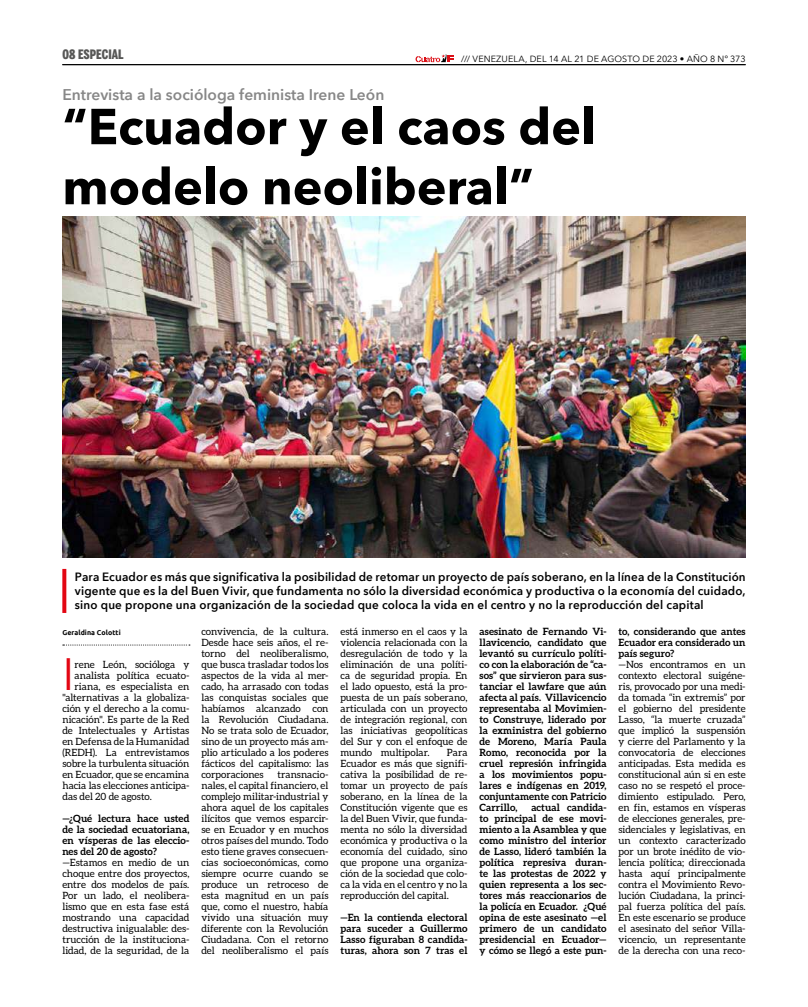
<style>
.page{position:relative;width:808px;height:1007px;background:#fff}
.page>*{position:absolute;margin:0;border:0;box-sizing:border-box;transform-origin:0 0}
.t1{font:700 50px/60px "Avenir Next LT Pro";color:#000}
.t2{font:45.2px "Avenir";color:#e30613}
.t3{font:600 15.5px "Avenir Next";color:#878787}
.t4{font:900 13px "Benton Sans Comp";letter-spacing:.005em;color:#575756}
.t5{font:600 12px/14px "Avenir Next";letter-spacing:.015em;color:#000;text-align:justify}
.t6{font:10px/11px "Aleo";color:#000;text-align:justify}
.t7{font:700 10px/11px "Aleo";letter-spacing:.01em;color:#000;text-align:justify}
.t8{font:9px "Avenir Next";letter-spacing:.005em;color:#000}
.t9{font:700 7px "Ubuntu";letter-spacing:.01em;color:#000}
</style>
<div class="page">
<hr style="left:62px;top:64px;width:684px;height:1px;background:#000">
<svg style="left:415px;top:54px;width:39px;height:8px"></svg>
<img style="left:62px;top:217px;width:684px;height:341px">
<svg style="left:63px;top:644px;width:127px;height:1px"></svg>
<svg style="left:62px;top:569px;width:4px;height:44px"></svg>
<h3 class="t4" style="left:62px;top:47px;width:63px">08 ESPECIAL</h3>
<p class="t8" style="left:461px;top:51px;width:286px">/// VENEZUELA, DEL 14 AL 21 DE AGOSTO DE 2023 • AÑO 8 Nº 373</p>
<h3 class="t3" style="left:62px;top:82px;width:323px">Entrevista a la socióloga feminista Irene León</h3>
<h1 class="t1" style="left:62px;top:96px;width:535px">“Ecuador y el caos del modelo neoliberal”</h1>
<p class="t5" style="left:75px;top:569px;width:672px">Para Ecuador es más que significativa la posibilidad de retomar un proyecto de país soberano, en la línea de la Constitución vigente que es la del Buen Vivir, que fundamenta no sólo la diversidad económica y productiva o la economía del cuidado, sino que propone una organización de la sociedad que coloca la vida en el centro y no la reproducción del capital</p>
<p class="t9" style="left:62px;top:628px;width:60px">Geraldina Colotti</p>
<h2 class="t2" style="left:62px;top:647px;width:13px">I</h2>
<p class="t6" style="left:75px;top:658px;width:116px">rene León, socióloga y</p>
<p class="t6" style="left:75px;top:669px;width:116px">analista política ecuato-</p>
<p class="t6" style="left:75px;top:680px;width:116px">riana, es especialista en</p>
<p class="t6" style="left:62px;top:691px;width:129px">"alternativas a la globaliza-</p>
<p class="t6" style="left:62px;top:702px;width:129px">ción y el derecho a la comu-</p>
<p class="t6" style="left:62px;top:713px;width:128px">nicación". Es parte de la Red</p>
<p class="t6" style="left:62px;top:724px;width:129px">de Intelectuales y Artistas</p>
<p class="t6" style="left:62px;top:735px;width:129px">en Defensa de la Humanidad</p>
<p class="t6" style="left:62px;top:746px;width:129px">(REDH). La entrevistamos</p>
<p class="t6" style="left:62px;top:757px;width:128px">sobre la turbulenta situación</p>
<p class="t6" style="left:62px;top:768px;width:128px">en Ecuador, que se encamina</p>
<p class="t6" style="left:62px;top:779px;width:129px">hacia las elecciones anticipa-</p>
<p class="t6" style="left:62px;top:790px;width:91px">das del 20 de agosto.</p>
<p class="t7" style="left:62px;top:812px;width:129px">—¿Qué lectura hace usted de la sociedad ecuatoriana, en vísperas de las eleccio&shy;nes del 20 de agosto?</p>
<p class="t6" style="left:62px;top:856px;width:129px">—Estamos en medio de un choque entre dos proyectos, entre dos modelos de país.<br>Por un lado, el neolibera&shy;lismo que en esta fase está mostrando una capacidad destructiva inigualable: des&shy;trucción de la instituciona&shy;lidad, de la seguridad, de la</p>
<p class="t6" style="left:201px;top:625px;width:129px">convivencia, de la cultura.<br>Desde hace seis años, el re&shy;torno del neoliberalismo, que busca trasladar todos los aspectos de la vida al mer&shy;cado, ha arrasado con todas las conquistas sociales que habíamos alcanzado con la Revolución Ciudadana.<br>No se trata solo de Ecuador, sino de un proyecto más am&shy;plio articulado a los poderes fácticos del capitalismo: las corporaciones</p>
<p class="t6" style="left:201px;top:768px;width:129px;text-indent:76px">transnacio&shy;nales, el capital financiero, el complejo militar-industrial y ahora aquel de los capitales ilícitos que vemos esparcir&shy;se en Ecuador y en muchos otros países del mundo. Todo esto tiene graves consecuen&shy;cias socioeconómicas, como siempre ocurre cuando se produce un retroceso de esta magnitud en un país que, como el nuestro, había vivido una situación muy diferente con la Revolución Ciudadana. Con el retorno del neoliberalismo el país</p>
<p class="t6" style="left:340px;top:625px;width:129px">está inmerso en el caos y la violencia relacionada con la desregulación de todo y la eliminación de una políti&shy;ca de seguridad propia. En el lado opuesto, está la pro&shy;puesta de un país soberano, articulada con un proyecto de integración regional, con las iniciativas geopolíticas del Sur y con el enfoque de mundo multipolar.</p>
<p class="t6" style="left:340px;top:746px;width:129px;text-indent:106px">Para Ecuador es más que signifi&shy;cativa la posibilidad de re&shy;tomar un proyecto de país soberano, en la línea de la Constitución vigente que es la del Buen Vivir, que funda&shy;menta no sólo la diversidad económica y productiva o la economía del cuidado, sino que propone una organiza&shy;ción de la sociedad que colo&shy;ca la vida en el centro y no la reproducción del capital.</p>
<p class="t7" style="left:340px;top:911px;width:129px">—En la contienda electoral para suceder a Guillermo Lasso figuraban 8 candida&shy;turas, ahora son 7 tras el</p>
<p class="t7" style="left:479px;top:625px;width:129px">asesinato de Fernando Vi&shy;llavicencio, candidato que levantó su currículo políti&shy;co con la elaboración de “ca&shy;sos” que sirvieron para sus&shy;tanciar el lawfare que aún afecta al país. Villavicencio representaba al Movimien&shy;to Construye, liderado por la exministra del gobierno de Moreno, María Paula Romo, reconocida por la cruel represión infringida a los movimientos popu&shy;lares e indígenas en 2019, conjuntamente con Patricio Carrillo,</p>
<p class="t7" style="left:479px;top:801px;width:129px;text-indent:52px">actual candida&shy;to principal de ese movi&shy;miento a la Asamblea y que como ministro del interior de Lasso, lideró también la política represiva duran&shy;te las protestas de 2022 y quien representa a los sec&shy;tores más reaccionarios de la policía en Ecuador. ¿Qué opina de este asesinato —el primero de un candidato presidencial en Ecuador— y cómo se llegó a este pun-</p>
<p class="t7" style="left:618px;top:625px;width:129px">to, considerando que antes Ecuador era considerado un país seguro?</p>
<p class="t6" style="left:618px;top:658px;width:129px">—Nos encontramos en un contexto electoral suigéne&shy;ris, provocado por una medi&shy;da tomada “in extremis” por el gobierno del presidente Lasso, “la muerte cruzada” que implicó la suspensión y cierre del Parlamento y la convocatoria de elecciones anticipadas. Esta medida es constitucional aún si en este caso no se respetó el proce&shy;dimiento estipulado. Pero, en fin, estamos en vísperas de elecciones generales, pre&shy;sidenciales y legislativas, en un contexto caracterizado por un brote inédito de vio&shy;lencia política; direccionada hasta aquí principalmente contra el Movimiento Revo&shy;lución Ciudadana, la princi&shy;pal fuerza política del país.<br>En este escenario se produce el asesinato del señor Villa&shy;vicencio, un representante de la derecha con una reco-</p>
</div>
